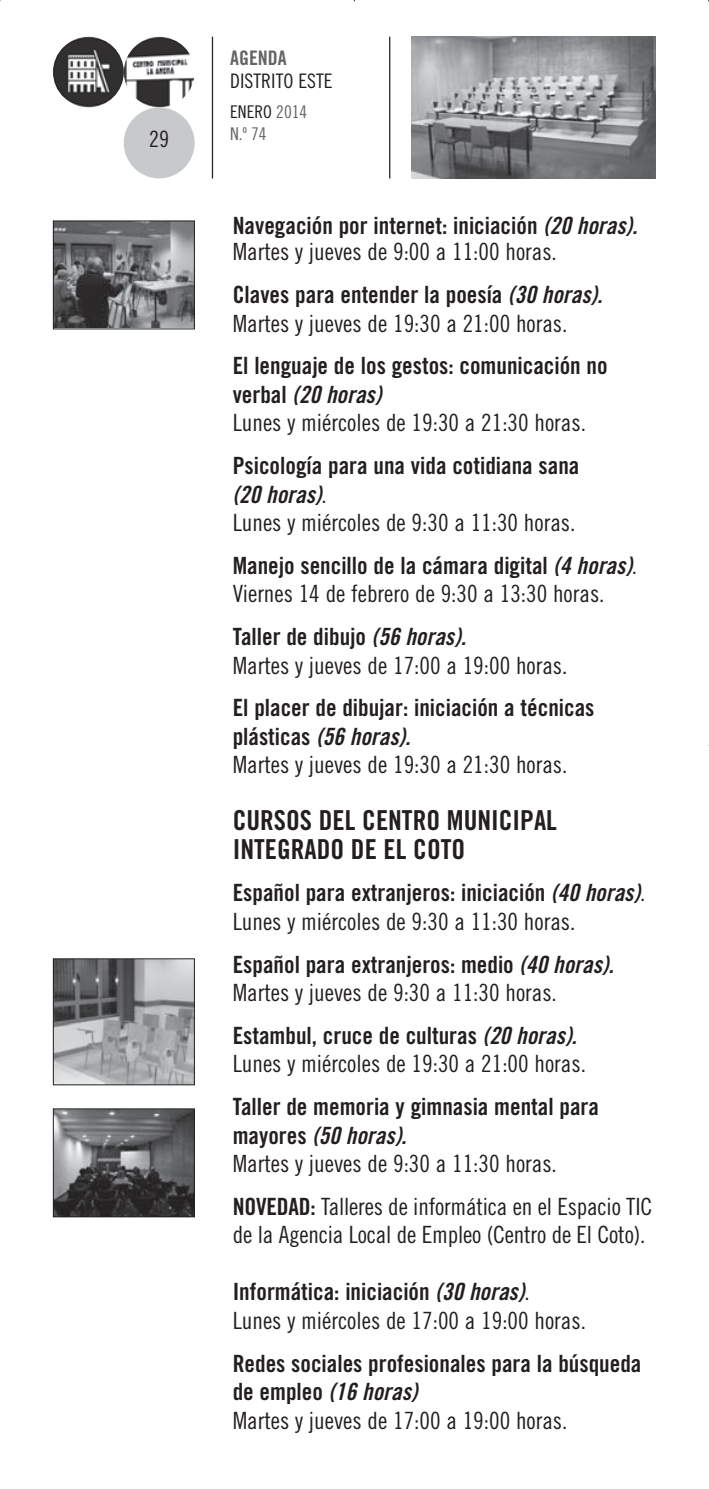
<style>
.page{position:relative;width:709px;height:1489px;background:#fff}
.page>*{position:absolute;margin:0;border:0;box-sizing:border-box;transform-origin:0 0}
.t1{font:27.5px/28.5px "Trade Gothic Bold Cond Twenty";color:#231f20}
.t2{font:23.75px/28.5px "Trade Gothic Bold Cond Twenty";color:#231f20}
.t3{font:23.75px/42.8px "Trade Gothic Cond Eighteen";color:#231f20}
.t4{font:22.5px "Trade Gothic Cond Eighteen";color:#231f20}
.t5{font:20px "Trade Gothic Cond Eighteen";color:#231f20}
.t6{font:20px "Trade Gothic Bold Cond Twenty";color:#636466}
.t7{font:17.5px/22.5px "Trade Gothic Cond Eighteen";color:#636466}
.s1{color:#231f20}
.s2{font-style:italic}
.s3{font-family:"Trade Gothic Cond Eighteen"}
.s4{font-family:"Trade Gothic Bold Cond Twenty"}
</style>
<div class="page">
<img style="left:411px;top:37px;width:244px;height:141px">
<hr style="left:212px;top:37px;width:1px;height:141px;background:#231f20">
<hr style="left:389px;top:37px;width:1px;height:141px;background:#231f20">
<div style="left:124px;top:107px;width:71px;height:71px;background:#c7c9cb;border-radius:50%"></div>
<img style="left:124px;top:37px;width:71px;height:70px;border-radius:50%">
<img style="left:53px;top:37px;width:71px;height:70px;border-radius:50%">
<img style="left:55px;top:222px;width:138px;height:105px">
<div style="left:53px;top:220px;width:142px;height:109px;border:1px solid #231f20"></div>
<img style="left:55px;top:960px;width:138px;height:123px">
<div style="left:53px;top:958px;width:142px;height:127px;border:1px solid #231f20"></div>
<img style="left:55px;top:1110px;width:138px;height:105px">
<div style="left:53px;top:1108px;width:142px;height:109px;border:1px solid #231f20"></div>
<p class="t4" style="left:149px;top:131px;width:21px">29</p>
<p class="t6" style="left:230px;top:51px;width:58px">AGENDA</p>
<p class="t5" style="left:230px;top:73px;width:104px">DISTRITO ESTE</p>
<p class="t7" style="left:230px;top:102px;width:79px"><span class="s1">ENERO</span> 2014<br>N.º 74</p>
<p class="t2" style="left:233px;top:213px;width:411px">Navegación por internet: iniciación <span class="s2">(20 horas).</span></p>
<p class="t3" style="left:233px;top:232px;width:326px">Martes y jueves de 9:00 a 11:00 horas.</p>
<p class="t2" style="left:233px;top:282px;width:376px">Claves para entender la poesía <span class="s2">(30 horas).</span></p>
<p class="t3" style="left:233px;top:304px;width:336px">Martes y jueves de 19:30 a 21:00 horas.</p>
<p class="t2" style="left:233px;top:353px;width:376px">El lenguaje de los gestos: comunicación no v e r b a l <span class="s2">(20 horas)</span></p>
<p class="t3" style="left:233px;top:403px;width:355px">Lunes y miércoles de 19:30 a 21:30 horas.</p>
<p class="t2" style="left:233px;top:453px;width:348px">Psicología para una vida cotidiana sana <span class="s2">(20 horas)</span><span class="s3">.</span></p>
<p class="t3" style="left:233px;top:503px;width:344px">Lunes y miércoles de 9:30 a 11:30 horas.</p>
<p class="t2" style="left:233px;top:553px;width:406px">Manejo sencillo de la cámara digital <span class="s2">(4 horas)</span><span class="s3">.</span></p>
<p class="t3" style="left:233px;top:574px;width:373px">Viernes 14 de febrero de 9:30 a 13:30 horas.</p>
<p class="t2" style="left:233px;top:624px;width:239px">Taller de dibujo <span class="s2">(56 horas).</span></p>
<p class="t3" style="left:233px;top:645px;width:336px">Martes y jueves de 17:00 a 19:00 horas.</p>
<p class="t2" style="left:233px;top:695px;width:363px">El placer de dibujar: iniciación a técnicas plásticas <span class="s2">(56 horas).</span></p>
<p class="t3" style="left:233px;top:745px;width:336px">Martes y jueves de 19:30 a 21:30 horas.</p>
<p class="t1" style="left:233px;top:808px;width:326px">CURSOS DEL CENTRO MUNICIPAL<br>INTEGRADO DE EL COTO</p>
<p class="t2" style="left:233px;top:880px;width:414px">Español para extranjeros: iniciación <span class="s2">(40 horas)</span><span class="s3">.</span></p>
<p class="t3" style="left:233px;top:901px;width:344px">Lunes y miércoles de 9:30 a 11:30 horas.</p>
<p class="t2" style="left:233px;top:951px;width:387px">Español para extranjeros: medio <span class="s2">(40 horas).</span></p>
<p class="t3" style="left:233px;top:973px;width:326px">Martes y jueves de 9:30 a 11:30 horas.</p>
<p class="t2" style="left:233px;top:1022px;width:350px">Estambul, cruce de culturas <span class="s2">(20 horas).</span></p>
<p class="t3" style="left:233px;top:1044px;width:355px">Lunes y miércoles de 19:30 a 21:00 horas.</p>
<p class="t2" style="left:233px;top:1094px;width:368px">Taller de memoria y gimnasia mental para m a y o r e s <span class="s2">(50 horas).</span></p>
<p class="t3" style="left:233px;top:1143px;width:421px">Martes y jueves de 9:30 a 11:30 horas.<br><span class="s4">NOVEDAD:</span> Talleres de informática en el Espacio TIC</p>
<p class="t3" style="left:233px;top:1215px;width:414px">de la Agencia Local de Empleo (Centro de El Coto).</p>
<p class="t2" style="left:233px;top:1279px;width:298px">Informática: iniciación <span class="s2">(30 horas)</span><span class="s3">.</span></p>
<p class="t3" style="left:233px;top:1300px;width:355px">Lunes y miércoles de 17:00 a 19:00 horas.</p>
<p class="t2" style="left:233px;top:1350px;width:410px">Redes sociales profesionales para la búsqueda d e e m p l e o <span class="s2">(16 horas)</span></p>
<p class="t3" style="left:233px;top:1400px;width:336px">Martes y jueves de 17:00 a 19:00 horas.</p>
</div>
